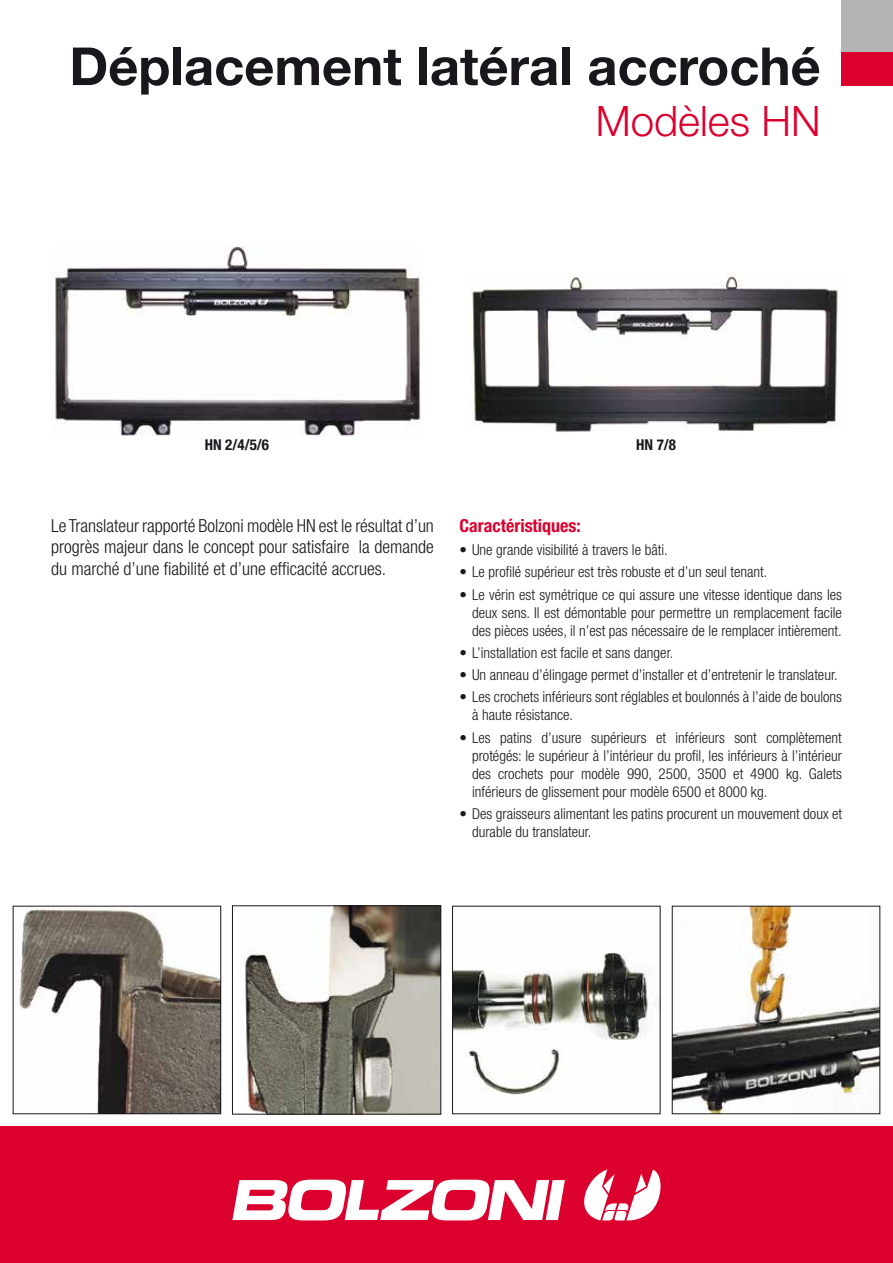
<style>
.page{position:relative;width:893px;height:1263px;background:#fff}
.page>*{position:absolute;margin:0;border:0;box-sizing:border-box;transform-origin:0 0}
.t1{font:700 52.5px "Helvetica Neue LT Std";color:#1a171c}
.t2{font:300 42px "Helvetica Neue LT Std";color:#dc002e}
.t3{font:300 condensed 18px/21.6px "Helvetica Neue LT Std";color:#1a171c;text-align:justify}
.t4{font:700 condensed 18px "Helvetica Neue LT Std";color:#dc002e}
.t5{font:300 condensed 15px/18px "Helvetica Neue LT Std";color:#1a171c;text-align:justify}
.t6{font:700 condensed 15px "Helvetica Neue LT Std";color:#1a171c}
</style>
<div class="page">
<div style="left:842px;top:51px;width:51px;height:34px;background:#dc002e"></div>
<div style="left:842px;top:0;width:51px;height:51px;background:#b1b3b4"></div>
<img style="left:55px;top:247px;width:367px;height:189px">
<img style="left:470px;top:274px;width:369px;height:158px">
<img style="left:674px;top:908px;width:204px;height:204px">
<div style="left:672px;top:906px;width:208px;height:208px;border:1px solid #1a171c"></div>
<img style="left:245px;top:907px;width:194px;height:205px">
<div style="left:232px;top:905px;width:209px;height:209px;border:1px solid #1a171c"></div>
<img style="left:454px;top:953px;width:199px;height:142px">
<div style="left:452px;top:906px;width:208px;height:208px;border:1px solid #1a171c"></div>
<img style="left:18px;top:908px;width:201px;height:204px">
<div style="left:13px;top:906px;width:208px;height:208px;border:1px solid #1a171c"></div>
<div style="left:0;top:1127px;width:893px;height:136px;background:#dc002e"></div>
<svg style="left:232px;top:1179px;width:333px;height:41px"></svg>
<svg style="left:584px;top:1169px;width:77px;height:52px"></svg>
<h1 class="t1" style="left:69px;top:34px;width:753px">Déplacement latéral accroché</h1>
<h2 class="t2" style="left:596px;top:96px;width:226px">Modèles HN</h2>
<p class="t6" style="left:205px;top:435px;width:66px">HN 2/4/5/6</p>
<p class="t6" style="left:636px;top:435px;width:41px">HN 7/8</p>
<p class="t3" style="left:51px;top:514px;width:384px">Le Translateur rapporté Bolzoni modèle HN est le résultat d’un progrès majeur dans le concept pour satisfaire la demande du marché d’une fiabilité et d’une efficacité accrues.</p>
<p class="t4" style="left:459px;top:514px;width:123px">Caractéristiques:</p>
<p class="t5" style="left:459px;top:541px;width:210px">• Une grande visibilité à travers le bâti.</p>
<p class="t5" style="left:459px;top:563px;width:310px">• Le profilé supérieur est très robuste et d’un seul tenant.</p>
<p class="t5" style="left:472px;top:585px;width:371px;text-indent:-13px">• Le vérin est symétrique ce qui assure une vitesse identique dans les deux sens. Il est démontable pour permettre un remplacement facile des pièces usées, il n’est pas nécessaire de le remplacer intièrement.</p>
<p class="t5" style="left:459px;top:643px;width:215px">• L’installation est facile et sans danger.</p>
<p class="t5" style="left:459px;top:666px;width:380px">• Un anneau d’élingage permet d’installer et d’entretenir le translateur.</p>
<p class="t5" style="left:472px;top:688px;width:371px;text-indent:-13px">• Les crochets inférieurs sont réglables et boulonnés à l’aide de boulons à haute résistance.</p>
<p class="t5" style="left:472px;top:728px;width:371px;text-indent:-13px">• Les patins d’usure supérieurs et inférieurs sont complètement protégés: le supérieur à l’intérieur du profil, les inférieurs à l’intérieur des crochets pour modèle 990, 2500, 3500 et 4900 kg. Galets inférieurs de glissement pour modèle 6500 et 8000 kg.</p>
<p class="t5" style="left:472px;top:804px;width:371px;text-indent:-13px">• Des graisseurs alimentant les patins procurent un mouvement doux et durable du translateur.</p>
</div>
